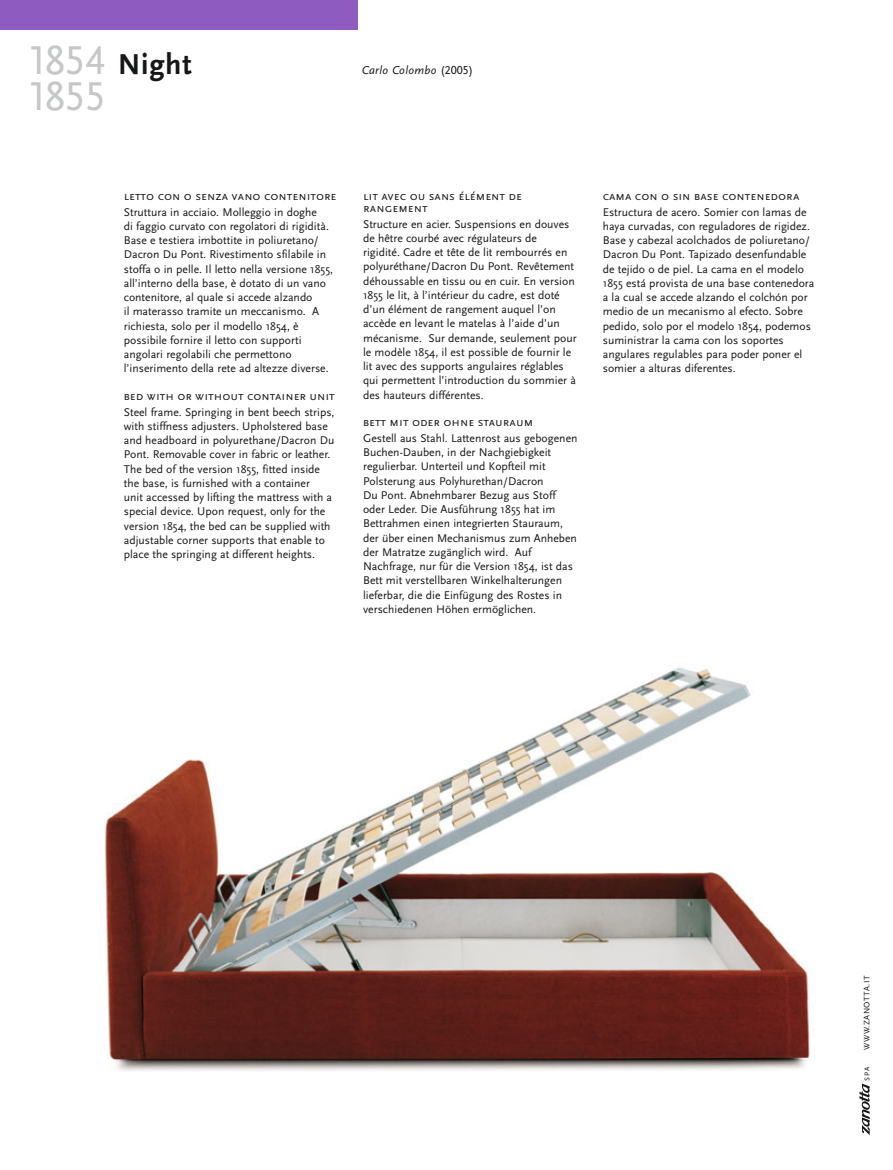
<style>
.page{position:relative;width:893px;height:1170px;background:#fff}
.page>*{position:absolute;margin:0;border:0;box-sizing:border-box;transform-origin:0 0}
.t1{font:42px/36px "Scala Sans LF Caps";letter-spacing:-.02em;color:#c6c7c7}
.t2{font:700 30px "Scala Sans";letter-spacing:.025em;color:#151616}
.t3{font:12.45px/12px "Scala Sans LF Caps";color:#151616}
.t4{font:italic 12px "Scala Sans";letter-spacing:.025em;color:#151616}
.t5{font:11.7px/14.2px "Scala Sans";color:#151616}
.t6{font:8.25px "Scala Sans LF";letter-spacing:.06em;color:#151616}
.t7{font:7.2px "Scala Sans";color:#151616}
.s1{font-family:"Scala Sans LF Caps";font-style:normal}
</style>
<div class="page">
<div style="left:0;top:0;width:357px;height:30px;background:#8e5bc1"></div>
<img style="left:104px;top:667px;width:706px;height:403px">
<svg style="left:859px;top:1083px;width:11px;height:51px"></svg>
<h1 class="t1" style="left:28px;top:41px;width:80px">1854<br>1855</h1>
<h2 class="t2" style="left:118px;top:51px;width:76px">Night</h2>
<p class="t4" style="left:362px;top:65px;width:113px">Carlo Colombo <span class="s1">(2005)</span></p>
<p class="t3" style="left:124px;top:189px;width:214px">letto con o senza vano contenitore</p>
<p class="t5" style="left:124px;top:205px;width:211px">Struttura in acciaio. Molleggio in doghe<br>di faggio curvato con regolatori di rigidità.<br>Base e testiera imbottite in poliuretano/ Dacron Du Pont. Rivestimento sfilabile in stoffa o in pelle. Il letto nella versione 1855, all’interno della base, è dotato di un vano contenitore, al quale si accede alzando<br>il materasso tramite un meccanismo. A richiesta, solo per il modello 1854, è possibile fornire il letto con supporti angolari regolabili che permettono l’inserimento della rete ad altezze diverse.</p>
<p class="t3" style="left:124px;top:389px;width:212px">bed with or without container unit</p>
<p class="t5" style="left:124px;top:405px;width:212px">Steel frame. Springing in bent beech strips, with stiffness adjusters. Upholstered base and headboard in polyurethane/Dacron Du Pont. Removable cover in fabric or leather.<br>The bed of the version 1855, fitted inside the base, is furnished with a container<br>unit accessed by lifting the mattress with a special device. Upon request, only for the version 1854, the bed can be supplied with adjustable corner supports that enable to place the springing at different heights.</p>
<p class="t3" style="left:363px;top:189px;width:161px">lit avec ou sans élément de rangement</p>
<p class="t5" style="left:363px;top:217px;width:215px">Structure en acier. Suspensions en douves de hêtre courbé avec régulateurs de rigidité. Cadre et tête de lit rembourrés en polyuréthane/Dacron Du Pont. Revêtement déhoussable en tissu ou en cuir. En version 1855 le lit, à l’intérieur du cadre, est doté d’un élément de rangement auquel l’on accède en levant le matelas à l’aide d’un mécanisme. Sur demande, seulement pour le modèle 1854, il est possible de fournir le lit avec des supports angulaires réglables qui permettent l’introduction du sommier à des hauteurs différentes.</p>
<p class="t3" style="left:363px;top:415px;width:172px">bett mit oder ohne stauraum</p>
<p class="t5" style="left:363px;top:431px;width:216px">Gestell aus Stahl. Lattenrost aus gebogenen Buchen-Dauben, in der Nachgiebigkeit regulierbar. Unterteil und Kopfteil mit Polsterung aus Polyhurethan/Dacron<br>Du Pont. Abnehmbarer Bezug aus Stoff oder Leder. Die Ausführung 1855 hat im Bettrahmen einen integrierten Stauraum, der über einen Mechanismus zum Anheben der Matratze zugänglich wird. Auf Nachfrage, nur für die Version 1854, ist das Bett mit verstellbaren Winkelhalterungen lieferbar, die die Einfügung des Rostes in verschiedenen Höhen ermöglichen.</p>
<p class="t3" style="left:603px;top:189px;width:198px">cama con o sin base contenedora</p>
<p class="t5" style="left:603px;top:205px;width:213px">Estructura de acero. Somier con lamas de haya curvadas, con reguladores de rigidez.<br>Base y cabezal acolchados de poliuretano/ Dacron Du Pont. Tapizado desenfundable de tejido o de piel. La cama en el modelo 1855 está provista de una base contenedora a la cual se accede alzando el colchón por medio de un mecanismo al efecto. Sobre pedido, solo por el modelo 1854, podemos suministrar la cama con los soportes angulares regulables para poder poner el somier a alturas diferentes.</p>
<p class="t6" style="left:863px;top:1049px;width:75px;rotate:-90deg">WWW.ZANOTTA.IT</p>
<p class="t7" style="left:864px;top:1080px;width:15px;rotate:-90deg">SPA</p>
</div>
